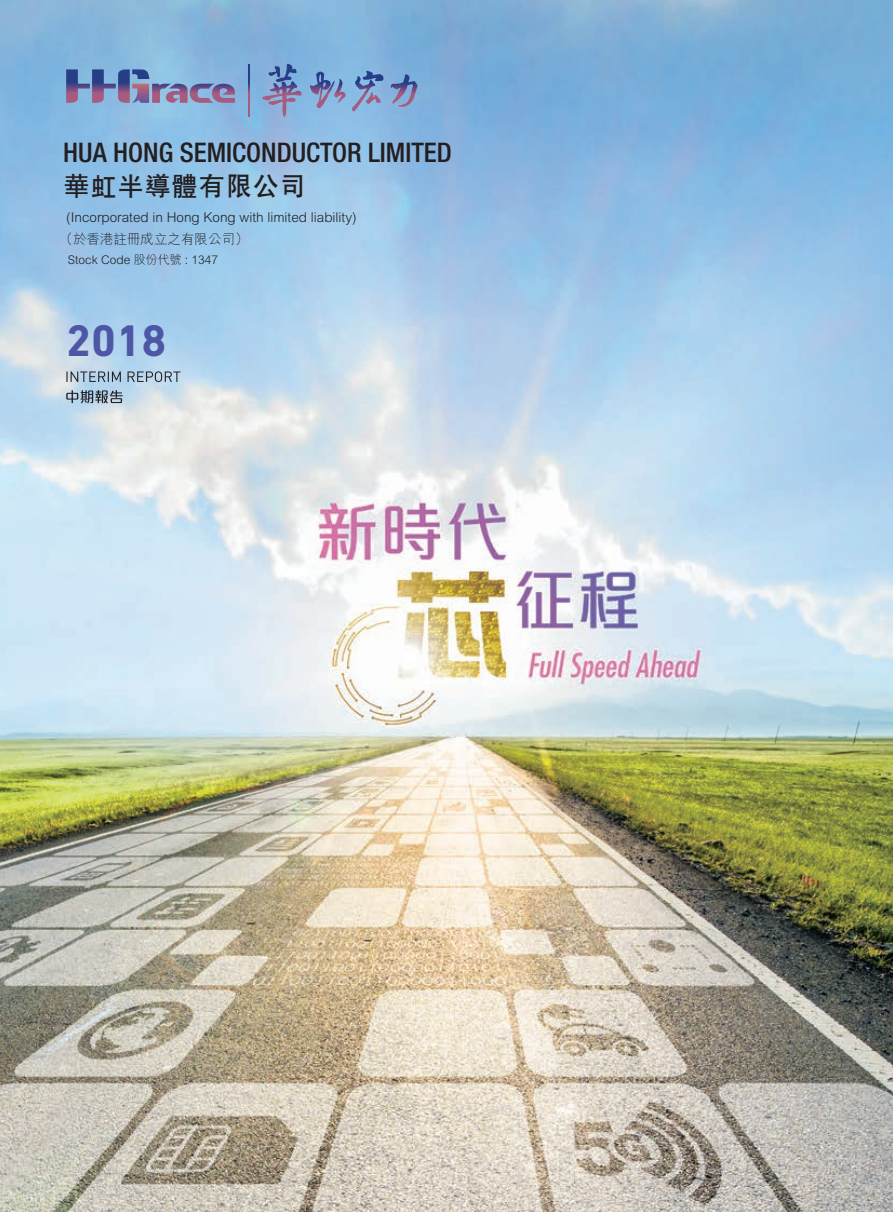
<style>
.page{position:relative;width:893px;height:1212px;background:#fff}
.page>*{position:absolute;margin:0;border:0;box-sizing:border-box;transform-origin:0 0}
.t1{font:700 45px "DIN Next LT Pro";color:#4d57a5}
.t2{font:500 condensed 27px "Helvetica Neue LT Std";color:#231f20}
.t3{font:700 27px "C Hei 2 HK";color:#231f20}
.t4{font:300 13.5px/22px "M Hei HK";color:#231f20}
.t5{font:300 12px "M Hei HK";color:#231f20}
</style>
<div class="page">
<img style="left:0;top:0;width:893px;height:1212px">
<svg style="left:352px;top:71px;width:32px;height:40px"></svg>
<svg style="left:391px;top:74px;width:25px;height:33px"></svg>
<svg style="left:268px;top:64px;width:24px;height:30px"></svg>
<svg style="left:310px;top:72px;width:36px;height:36px"></svg>
<svg style="left:66px;top:69px;width:169px;height:34px;background:#7f89b5"></svg>
<svg style="left:248px;top:65px;width:1px;height:52px"></svg>
<svg style="left:66px;top:371px;width:114px;height:11px"></svg>
<svg style="left:66px;top:390px;width:57px;height:13px"></svg>
<h2 class="t2" style="left:63px;top:136px;width:390px">HUA HONG SEMICONDUCTOR LIMITED</h2>
<h2 class="t3" style="left:63px;top:166px;width:245px">華虹半導體有限公司</h2>
<p class="t4" style="left:60px;top:205px;width:299px;text-indent:7px">(Incorporated in Hong Kong with limited liability)（於香港註冊成立之有限公司）</p>
<p class="t5" style="left:68px;top:251px;width:152px">Stock Code 股份代號 : 1347</p>
<h1 class="t1" style="left:66px;top:314px;width:102px">2018</h1>
</div>
